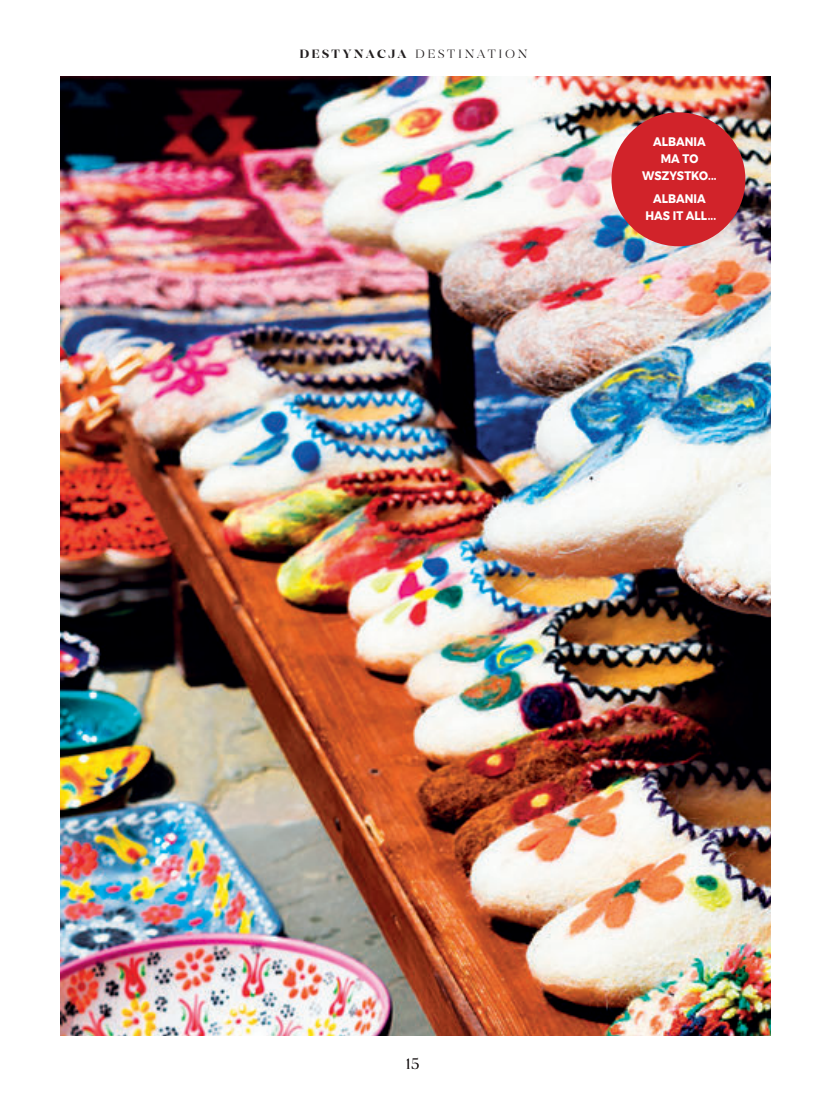
<style>
.page{position:relative;width:829px;height:1107px;background:#fff}
.page>*{position:absolute;margin:0;border:0;box-sizing:border-box;transform-origin:0 0}
.t1{font:100 15px "MADE Coachella";color:#231f20}
.popiska_AJ{font:700 12.3px/17px "Montserrat";letter-spacing:.005em;color:#fff;text-align:center;scale:.9 1}
.Zahlavi_bold{font:100 12px "MADE Coachella";letter-spacing:.2em;color:#231f20}
.s1{font-weight:400}
</style>
<div class="page">
<img style="left:60px;top:77px;width:711px;height:957px">
<div style="left:611px;top:112px;width:134px;height:134px;background:#d1232a;border-radius:50%"></div>
<p class="Zahlavi_bold" style="left:299px;top:47px;width:230px"><span class="s1">DESTYNACJA</span> DESTINATION</p>
<p class="popiska_AJ" style="left:642px;top:133px;width:84px">ALBANIA<br>MA TO<br>WSZYSTKO...</p>
<p class="popiska_AJ" style="left:645px;top:190px;width:80px">ALBANIA<br>HAS IT ALL...</p>
<p class="t1" style="left:406px;top:1054px;width:15px">15</p>
</div>
